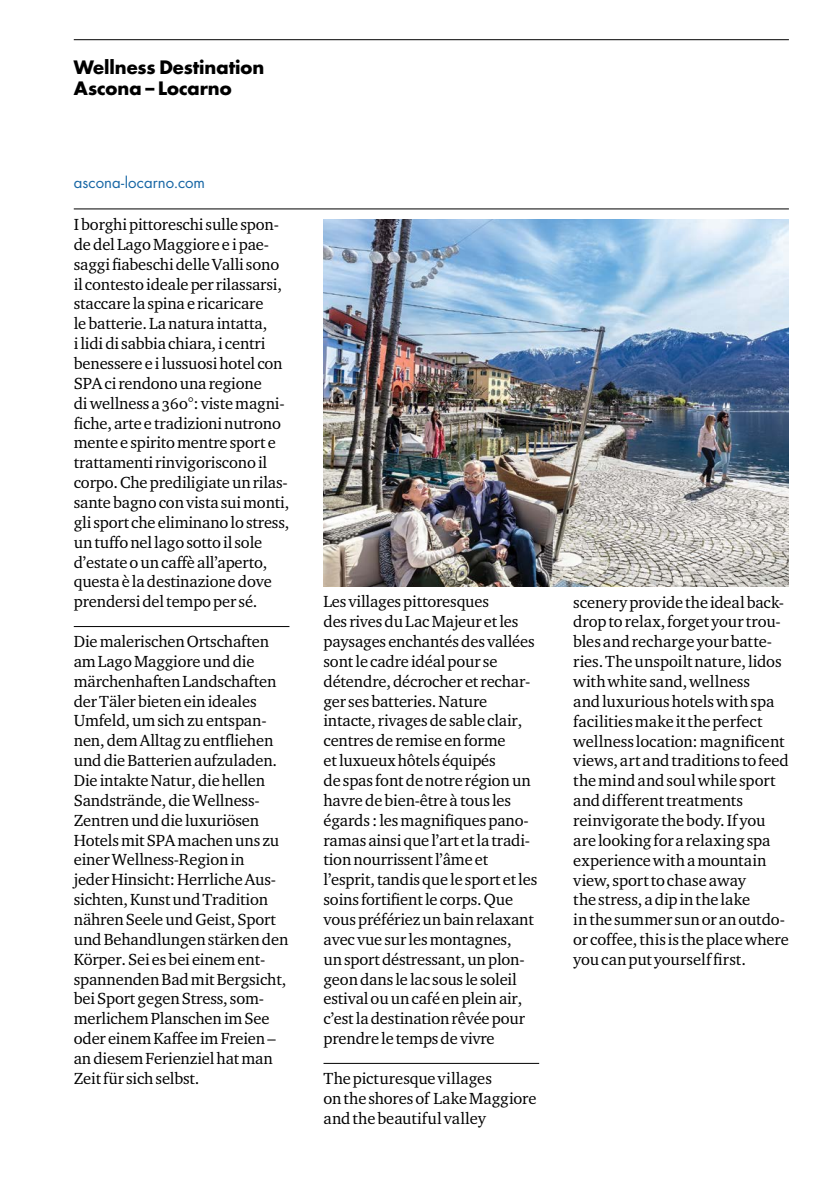
<style>
.page{position:relative;width:840px;height:1191px;background:#fff}
.page>*{position:absolute;margin:0;border:0;box-sizing:border-box;transform-origin:0 0}
.t1{font:700 18px/21.2px "Futura CE";letter-spacing:-.005em;color:#000}
.t2{font:16.4px/19.8px "Charter ITC Regu OS";letter-spacing:-.01em;color:#000}
.t3{font:15px "Futura CE";color:#1867a5}
</style>
<div class="page">
<hr style="left:74px;top:39px;width:714px;height:1px;background:#000">
<hr style="left:74px;top:208px;width:714px;height:1px;background:#000">
<hr style="left:74px;top:626px;width:215px;height:1px;background:#000">
<hr style="left:323px;top:1062px;width:216px;height:1px;background:#000">
<img style="left:323px;top:219px;width:465px;height:367px">
<p class="t1" style="left:74px;top:56px;width:192px">Wellness Destination<br>Ascona – Locarno</p>
<p class="t3" style="left:74px;top:172px;width:133px">ascona-locarno.com</p>
<p class="t2" style="left:74px;top:214px;width:217px">I borghi pittoreschi sulle spon&shy;de del Lago Maggiore e i pae&shy;saggi fiabeschi delle Valli sono il contesto ideale per rilassarsi, staccare la spina e ricaricare<br>le batterie. La natura intatta,<br>i lidi di sabbia chiara, i centri benessere e i lussuosi hotel con<br>SPA ci rendono una regione<br>di wellness a 360°: viste magni&shy;fiche, arte e tradizioni nutrono mente e spirito mentre sport e trattamenti rinvigoriscono il corpo. Che prediligiate un rilas&shy;sante bagno con vista sui monti, gli sport che eliminano lo stress, un tuffo nel lago sotto il sole d’estate o un caffè all’aperto, questa è la destinazione dove prendersi del tempo per sé.</p>
<p class="t2" style="left:74px;top:631px;width:216px">Die malerischen Ortschaften am Lago Maggiore und die märchenhaften Landschaften der Täler bieten ein ideales<br>Umfeld, um sich zu entspan&shy;nen, dem Alltag zu entfliehen und die Batterien aufzuladen.<br>Die intakte Natur, die hellen<br>Sandstrände, die Wellness-<br>Zentren und die luxuriösen<br>Hotels mit SPA machen uns zu einer Wellness-Region in<br>jeder Hinsicht: Herrliche Aus&shy;sichten, Kunst und Tradition nähren Seele und Geist, Sport und Behandlungen stärken den<br>Körper. Sei es bei einem ent&shy;spannenden Bad mit Bergsicht, bei Sport gegen Stress, som&shy;merlichem Planschen im See oder einem Kaffee im Freien – an diesem Ferienziel hat man<br>Zeit für sich selbst.</p>
<p class="t2" style="left:323px;top:591px;width:215px">Les villages pittoresques<br>des rives du Lac Majeur et les paysages enchantés des vallées sont le cadre idéal pour se détendre, décrocher et rechar&shy;ger ses batteries. Nature intacte, rivages de sable clair, centres de remise en forme<br>et luxueux hôtels équipés<br>de spas font de notre région un havre de bien-être à tous les égards : les magnifiques pano&shy;ramas ainsi que l’art et la tradi&shy;tion nourrissent l’âme et l’esprit, tandis que le sport et les soins fortifient le corps. Que vous préfériez un bain relaxant avec vue sur les montagnes,<br>un sport déstressant, un plon&shy;geon dans le lac sous le soleil estival ou un café en plein air, c’est la destination rêvée pour prendre le temps de vivre</p>
<p class="t2" style="left:323px;top:1068px;width:214px">The picturesque villages<br>on the shores of Lake Maggiore and the beautiful valley</p>
<p class="t2" style="left:573px;top:591px;width:217px">scenery provide the ideal back&shy;drop to relax, forget your trou&shy;bles and recharge your batte&shy;ries. The unspoilt nature, lidos with white sand, wellness<br>and luxurious hotels with spa facilities make it the perfect wellness location: magnificent views, art and traditions to feed the mind and soul while sport and different treatments reinvigorate the body. If you are looking for a relaxing spa experience with a mountain view, sport to chase away<br>the stress, a dip in the lake<br>in the summer sun or an outdo&shy;or coffee, this is the place where you can put yourself first.</p>
</div>
